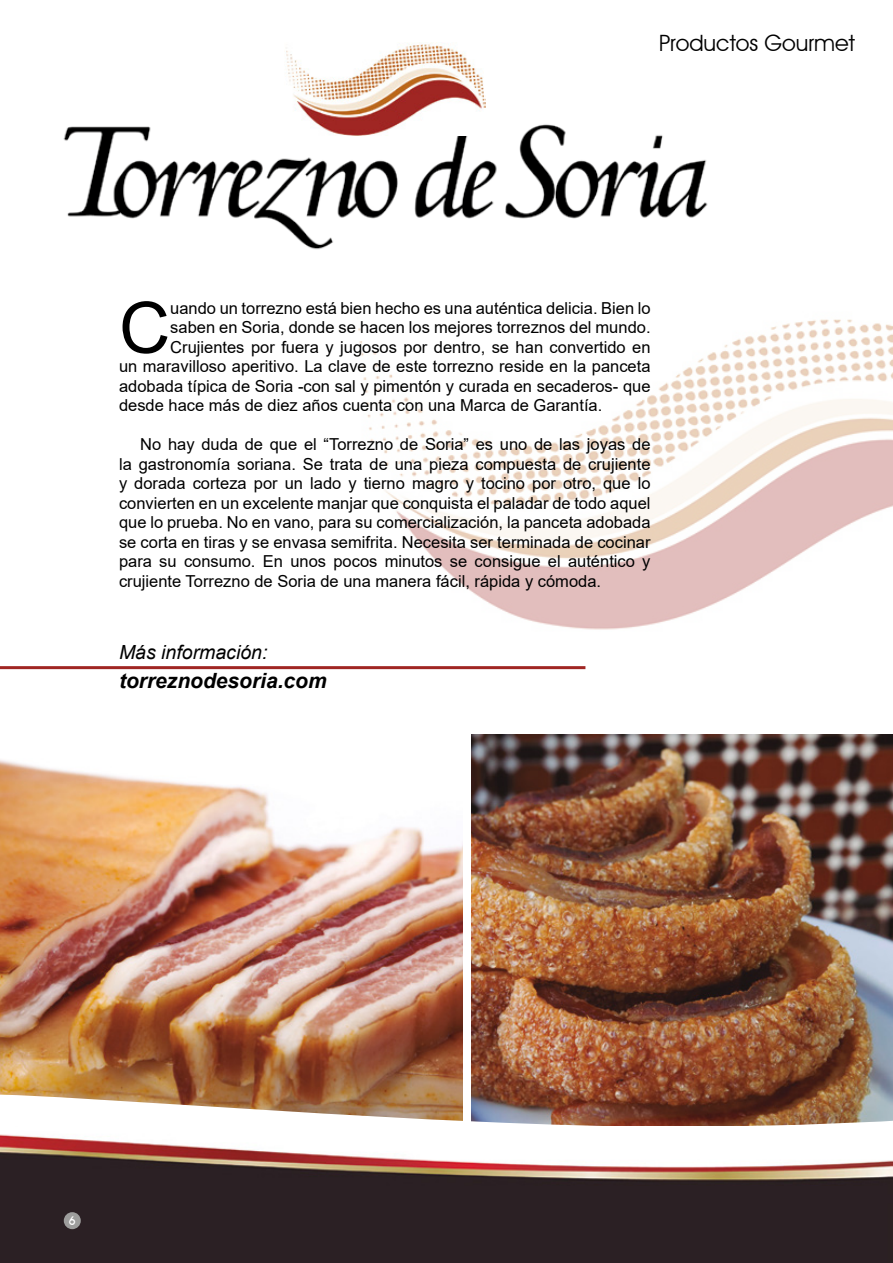
<style>
.page{position:relative;width:893px;height:1263px;background:#fff}
.page>*{position:absolute;margin:0;border:0;box-sizing:border-box;transform-origin:0 0}
.t1{font:70.95px "Arial";color:#000}
.t2{font:22.5px "Avant Garde IT Cby BT";color:#000}
.t3{font:italic 700 21px "Arial";color:#000}
.t4{font:italic 19.5px "Arial";color:#000}
.t5{font:16.5px/19.5px "Arial";color:#000;text-align:justify}
.t6{font:500 12px "Avant Garde IT Cby BT";color:#fff}
</style>
<div class="page">
<img style="left:358px;top:319px;width:535px;height:311px">
<img style="left:471px;top:734px;width:422px;height:360px">
<img style="left:0;top:760px;width:463px;height:334px">
<img style="left:0;top:1094px;width:893px;height:32px">
<img style="left:0;top:1134px;width:893px;height:129px">
<img style="left:63px;top:124px;width:645px;height:126px">
<hr style="left:0;top:666px;width:585px;height:3px;background:#a02623">
<img style="left:284px;top:43px;width:201px;height:92px">
<div style="left:64px;top:1212px;width:17px;height:17px;background:#9d9d9c;border-radius:50%"></div>
<h2 class="t2" style="left:659px;top:29px;width:197px">Productos Gourmet</h2>
<h1 class="t1" style="left:119px;top:279px;width:53px">C</h1>
<p class="t5" style="left:170px;top:298px;width:482px">uando un torrezno está bien hecho es una auténtica delicia. Bien lo</p>
<p class="t5" style="left:170px;top:318px;width:482px">saben en Soria, donde se hacen los mejores torreznos del mundo.</p>
<p class="t5" style="left:170px;top:337px;width:482px">Crujientes por fuera y jugosos por dentro, se han convertido en</p>
<p class="t5" style="left:119px;top:357px;width:533px">un maravilloso aperitivo. La clave de este torrezno reside en la panceta</p>
<p class="t5" style="left:119px;top:376px;width:533px">adobada típica de Soria -con sal y pimentón y curada en secaderos- que</p>
<p class="t5" style="left:119px;top:396px;width:485px">desde hace más de diez años cuenta con una Marca de Garantía.</p>
<p class="t5" style="left:119px;top:435px;width:533px;text-indent:21px">No hay duda de que el “Torrezno de Soria” es uno de las joyas de la gastronomía soriana. Se trata de una pieza compuesta de crujiente y dorada corteza por un lado y tierno magro y tocino por otro, que lo convierten en un excelente manjar que conquista el paladar de todo aquel que lo prueba. No en vano, para su comercialización, la panceta adobada se corta en tiras y se envasa semifrita. Necesita ser terminada de cocinar para su consumo. En unos pocos minutos se consigue el auténtico y crujiente Torrezno de Soria de una manera fácil, rápida y cómoda.</p>
<p class="t4" style="left:119px;top:640px;width:150px">Más información:</p>
<p class="t3" style="left:119px;top:667px;width:209px">torreznodesoria.com</p>
<p class="t6" style="left:69px;top:1213px;width:8px">6</p>
</div>
